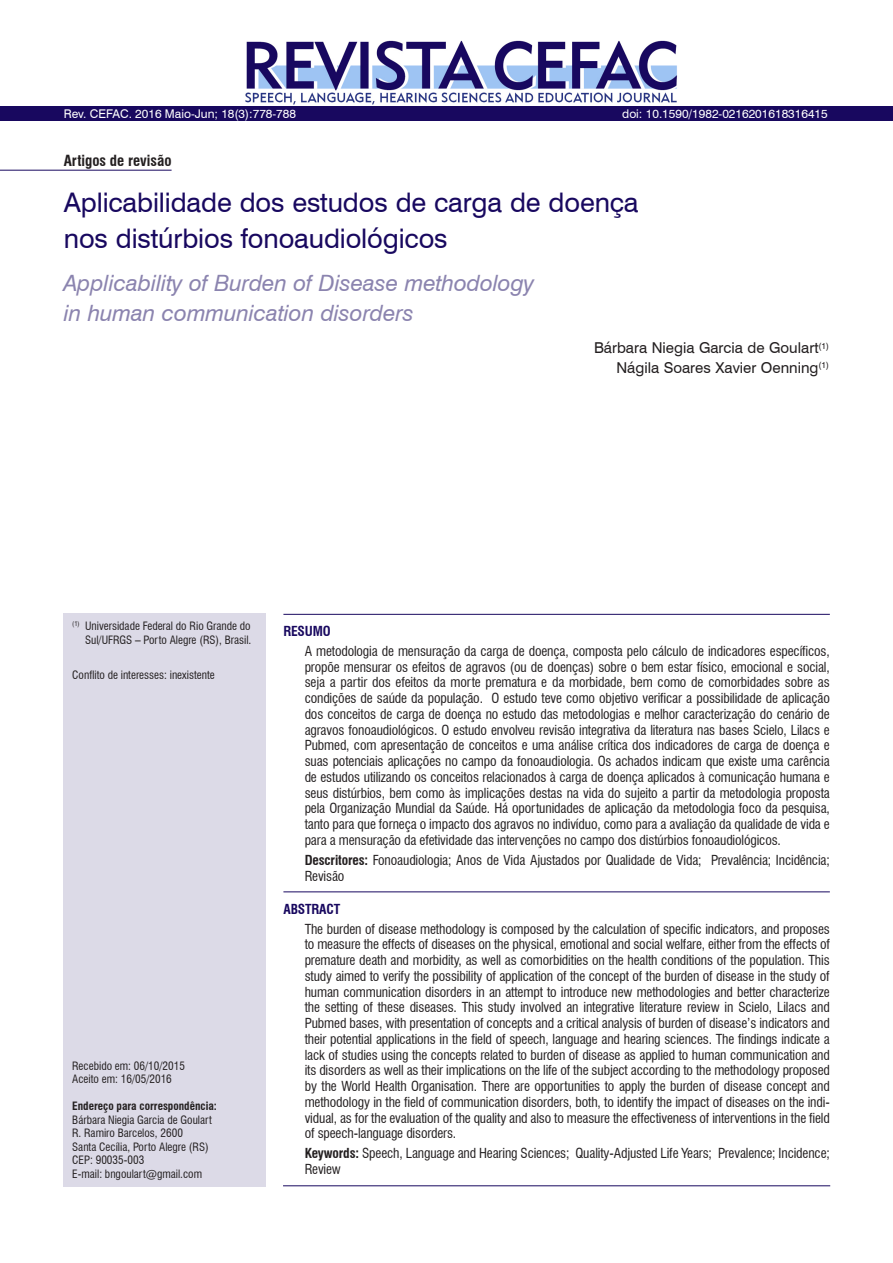
<style>
.page{position:relative;width:893px;height:1263px;background:#fff}
.page>*{position:absolute;margin:0;border:0;box-sizing:border-box;transform-origin:0 0}
.Titulo{font:27px/36px "Swiss 721 BT";letter-spacing:-.005em;color:#18085f}
.Titulo_ingles{font:italic 22.5px/30px "Swiss 721 BT";letter-spacing:-.005em;color:#8b84af}
.Autor{font:15px "Swiss 721 BT";color:#231f20}
.Tipo_de_artigo{font:700 condensed 15px "Swiss 721 BT";color:#231f20}
.Resumo{font:condensed 13.5px/15.8px "Swiss 721 BT";letter-spacing:-.01em;color:#231f20;text-align:justify}
.Resumo_título{font:700 condensed 13.5px "Swiss 721 BT";letter-spacing:-.01em;color:#18085f}
.Legenda_bibliográfi{font:12px "Swiss 721 BT";color:#fff}
.DOI_-_variável_1{font:12px "Swiss 721 BT";color:#fff}
.Endereço_correspond{font:condensed 11.25px "Swiss 721 BT";color:#231f20}
.Notas{font:condensed 11.25px/13.5px "Swiss 721 BT";color:#231f20;text-align:right}
.Endereço_correspond-2{font:700 condensed 11.25px "Swiss 721 BT";color:#231f20}
.s1{font-weight:700}
</style>
<div class="page">
<div style="left:64px;top:613px;width:202px;height:573px;background:#dcdae7"></div>
<hr style="left:283px;top:614px;width:547px;height:1px;background:#18085f">
<hr style="left:283px;top:891px;width:547px;height:1px;background:#18085f">
<hr style="left:283px;top:1185px;width:547px;height:1px;background:#18085f">
<hr style="left:0;top:170px;width:172px;height:1px;background:#18085f">
<img style="left:245px;top:40px;width:432px;height:65px">
<div style="left:0;top:106px;width:893px;height:15px;background:#18085f"></div>
<p class="Legenda_bibliográfi" style="left:64px;top:106px;width:234px">Rev. CEFAC. 2016 Maio-Jun; 18(3):778-788</p>
<p class="DOI_-_variável_1" style="left:622px;top:106px;width:207px">doi: 10.1590/1982-0216201618316415</p>
<p class="Tipo_de_artigo" style="left:64px;top:152px;width:109px">Artigos de revisão</p>
<p class="Titulo" style="left:64px;top:184px;width:576px">Aplicabilidade dos estudos de carga de doença nos distúrbios fonoaudiológicos</p>
<p class="Titulo_ingles" style="left:64px;top:268px;width:472px">Applicability of Burden of Disease methodology in human communication disorders</p>
<p class="Autor" style="left:594px;top:338px;width:237px">Bárbara Niegia Garcia de Goulart<sup>(1)</sup></p>
<p class="Autor" style="left:616px;top:357px;width:214px">Nágila Soares Xavier Oenning<sup>(1)</sup></p>
<p class="Notas" style="left:72px;top:619px;width:181px"><sup>(1)</sup> Universidade Federal do Rio Grande do<br>Sul/UFRGS – Porto Alegre (RS), Brasil.</p>
<p class="Notas" style="left:72px;top:668px;width:144px">Conflito de interesses: inexistente</p>
<p class="Endereço_correspond" style="left:72px;top:1059px;width:114px">Recebido em: 06/10/2015</p>
<p class="Endereço_correspond" style="left:72px;top:1072px;width:101px">Aceito em: 16/05/2016</p>
<p class="Endereço_correspond-2" style="left:72px;top:1099px;width:146px">Endereço para correspondência:</p>
<p class="Endereço_correspond" style="left:72px;top:1113px;width:141px">Bárbara Niegia Garcia de Goulart</p>
<p class="Endereço_correspond" style="left:72px;top:1126px;width:112px">R. Ramiro Barcelos, 2600</p>
<p class="Endereço_correspond" style="left:72px;top:1140px;width:138px">Santa Cecília, Porto Alegre (RS)</p>
<p class="Endereço_correspond" style="left:72px;top:1153px;width:73px">CEP: 90035-003</p>
<p class="Endereço_correspond" style="left:72px;top:1167px;width:131px">E-mail: bngoulart@gmail.com</p>
<p class="Resumo_título" style="left:283px;top:623px;width:49px">RESUMO</p>
<p class="Resumo" style="left:305px;top:643px;width:527px">A metodologia de mensuração da carga de doença, composta pelo cálculo de indicadores específicos, propõe mensurar os efeitos de agravos (ou de doenças) sobre o bem estar físico, emocional e social, seja a partir dos efeitos da morte prematura e da morbidade, bem como de comorbidades sobre as condições de saúde da população. O estudo teve como objetivo verificar a possibilidade de aplicação dos conceitos de carga de doença no estudo das metodologias e melhor caracterização do cenário de agravos fonoaudiológicos. O estudo envolveu revisão integrativa da literatura nas bases Scielo, Lilacs e Pubmed, com apresentação de conceitos e uma análise crítica dos indicadores de carga de doença e suas potenciais aplicações no campo da fonoaudiologia. Os achados indicam que existe uma carência de estudos utilizando os conceitos relacionados à carga de doença aplicados à comunicação humana e seus distúrbios, bem como às implicações destas na vida do sujeito a partir da metodologia proposta pela Organização Mundial da Saúde. Há oportunidades de aplicação da metodologia foco da pesquisa, tanto para que forneça o impacto dos agravos no indivíduo, como para a avaliação da qualidade de vida e para a mensuração da efetividade das intervenções no campo dos distúrbios fonoaudiológicos.</p>
<p class="Resumo" style="left:305px;top:852px;width:527px"><span class="s1">Descritores:</span> Fonoaudiologia; Anos de Vida Ajustados por Qualidade de Vida; Prevalência; Incidência;<br>Revisão</p>
<p class="Resumo_título" style="left:283px;top:900px;width:58px">ABSTRACT</p>
<p class="Resumo" style="left:305px;top:921px;width:527px">The burden of disease methodology is composed by the calculation of specific indicators, and proposes to measure the effects of diseases on the physical, emotional and social welfare, either from the effects of premature death and morbidity, as well as comorbidities on the health conditions of the population. This study aimed to verify the possibility of application of the concept of the burden of disease in the study of human communication disorders in an attempt to introduce new methodologies and better characterize the setting of these diseases. This study involved an integrative literature review in Scielo, Lilacs and Pubmed bases, with presentation of concepts and a critical analysis of burden of disease’s indicators and their potential applications in the field of speech, language and hearing sciences. The findings indicate a lack of studies using the concepts related to burden of disease as applied to human communication and its disorders as well as their implications on the life of the subject according to the methodology proposed by the World Health Organisation. There are opportunities to apply the burden of disease concept and methodology in the field of communication disorders, both, to identify the impact of diseases on the indi&shy;vidual, as for the evaluation of the quality and also to measure the effectiveness of interventions in the field of speech-language disorders.</p>
<p class="Resumo" style="left:305px;top:1145px;width:527px"><span class="s1">Keywords:</span> Speech, Language and Hearing Sciences; Quality-Adjusted Life Years; Prevalence; Incidence;<br>Review</p>
</div>
